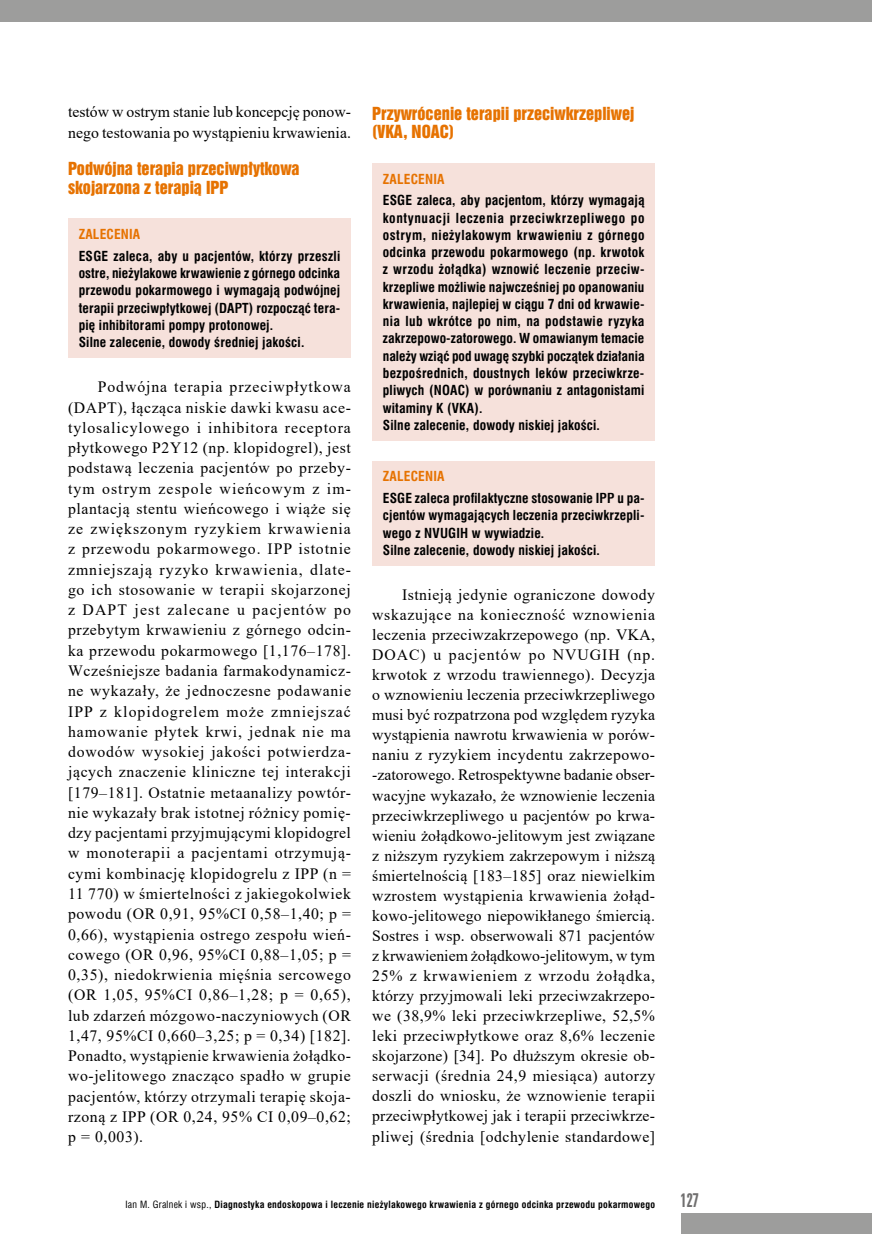
<style>
.page{position:relative;width:872px;height:1234px;background:#fff}
.page>*{position:absolute;margin:0;border:0;box-sizing:border-box;transform-origin:0 0}
.t1{font:18px "Swis 924 EU";color:#706f6f}
.t2{font:16.5px/18.8px "Swis 921 EU";color:#e67200}
.t3{font:15.75px/20.2px "Times New Roman";letter-spacing:.015em;color:#000;text-align:justify}
.t4{font:700 13.5px/17.2px "Swis 721 Cn EU";letter-spacing:.015em;color:#000}
.t5{font:700 13.5px "Swis 721 Cn EU";letter-spacing:.01em;color:#e67200}
.t6{font:700 9.75px "Swis 721 Cn EU";letter-spacing:.03em;color:#000}
.s1{font-weight:400}
</style>
<div class="page">
<div style="left:0;top:0;width:872px;height:21px;background:#9d9d9c"></div>
<div style="left:680px;top:1212px;width:192px;height:21px;background:#9d9d9c"></div>
<div style="left:68px;top:218px;width:283px;height:139px;background:#f6e1db"></div>
<div style="left:372px;top:163px;width:283px;height:277px;background:#f6e1db"></div>
<div style="left:372px;top:460px;width:283px;height:105px;background:#f6e1db"></div>
<p class="t3" style="left:68px;top:101px;width:284px">testów w ostrym stanie lub koncepcję ponow&shy;nego testowania po wystąpieniu krwawienia.</p>
<p class="t2" style="left:68px;top:159px;width:233px">Podwójna terapia przeciwpłytkowa skojarzona z terapią IPP</p>
<p class="t5" style="left:79px;top:226px;width:63px">ZALECENIA</p>
<p class="t4" style="left:79px;top:248px;width:263px">ESGE zaleca, aby u pacjentów, którzy przeszli ostre, nieżylakowe krwawienie z górnego odcinka przewodu pokarmowego i wymagają podwójnej terapii przeciwpłytkowej (DAPT) rozpocząć tera&shy;pię inhibitorami pompy protonowej.<br>Silne zalecenie, dowody średniej jakości.</p>
<p class="t3" style="left:68px;top:376px;width:284px;text-indent:30px">Podwójna terapia przeciwpłytkowa (DAPT), łącząca niskie dawki kwasu ace&shy;tylosalicylowego i inhibitora receptora płytkowego P2Y12 (np. klopidogrel), jest podstawą leczenia pacjentów po przeby&shy;tym ostrym zespole wieńcowym z im&shy;plantacją stentu wieńcowego i wiąże się ze zwiększonym ryzykiem krwawienia z przewodu pokarmowego. IPP istotnie zmniejszają ryzyko krwawienia, dlate&shy;go ich stosowanie w terapii skojarzonej z DAPT jest zalecane u pacjentów po przebytym krwawieniu z górnego odcin&shy;ka przewodu pokarmowego [1,176–178].<br>Wcześniejsze badania farmakodynamicz&shy;ne wykazały, że jednoczesne podawanie IPP z klopidogrelem może zmniejszać hamowanie płytek krwi, jednak nie ma dowodów wysokiej jakości potwierdza&shy;jących znaczenie kliniczne tej interakcji [179–181]. Ostatnie metaanalizy powtór&shy;nie wykazały brak istotnej różnicy pomię&shy;dzy pacjentami przyjmującymi klopidogrel w monoterapii a pacjentami otrzymują&shy;cymi kombinację klopidogrelu z IPP (n = 11 770) w śmiertelności z jakiegokolwiek powodu (OR 0,91, 95%CI 0,58–1,40; p = 0,66), wystąpienia ostrego zespołu wień&shy;cowego (OR 0,96, 95%CI 0,88–1,05; p = 0,35), niedokrwienia mięśnia sercowego (OR 1,05, 95%CI 0,86–1,28; p = 0,65), lub zdarzeń mózgowo-naczyniowych (OR 1,47, 95%CI 0,660–3,25; p = 0,34) [182].<br>Ponadto, wystąpienie krwawienia żołądko&shy;wo-jelitowego znacząco spadło w grupie pacjentów, którzy otrzymali terapię skoja&shy;rzoną z IPP (OR 0,24, 95% CI 0,09–0,62; p = 0,003).</p>
<p class="t2" style="left:372px;top:103px;width:264px">Przywrócenie terapii przeciwkrzepliwej (VKA, NOAC)</p>
<p class="t5" style="left:383px;top:171px;width:63px">ZALECENIA</p>
<p class="t4" style="left:383px;top:192px;width:263px">ESGE zaleca, aby pacjentom, którzy wymagają kontynuacji leczenia przeciwkrzepliwego po ostrym, nieżylakowym krwawieniu z górnego odcinka przewodu pokarmowego (np. krwotok z wrzodu żołądka) wznowić leczenie przeciw&shy;krzepliwe możliwie najwcześniej po opanowaniu krwawienia, najlepiej w ciągu 7 dni od krwawie&shy;nia lub wkrótce po nim, na podstawie ryzyka zakrzepowo-zatorowego. W omawianym temacie należy wziąć pod uwagę szybki początek działania bezpośrednich, doustnych leków przeciwkrze&shy;pliwych (NOAC) w porównaniu z antagonistami witaminy K (VKA).<br>Silne zalecenie, dowody niskiej jakości.</p>
<p class="t5" style="left:383px;top:468px;width:63px">ZALECENIA</p>
<p class="t4" style="left:383px;top:490px;width:263px">ESGE zaleca profilaktyczne stosowanie IPP u pa&shy;cjentów wymagających leczenia przeciwkrzepli&shy;wego z NVUGIH w wywiadzie.<br>Silne zalecenie, dowody niskiej jakości.</p>
<p class="t3" style="left:372px;top:584px;width:284px;text-indent:30px">Istnieją jedynie ograniczone dowody wskazujące na konieczność wznowienia leczenia przeciwzakrzepowego (np. VKA, DOAC) u pacjentów po NVUGIH (np. krwotok z wrzodu trawiennego). Decyzja o wznowieniu leczenia przeciwkrzepliwego musi być rozpatrzona pod względem ryzyka wystąpienia nawrotu krwawienia w porów&shy;naniu z ryzykiem incydentu zakrzepowo--zatorowego. Retrospektywne badanie obser&shy;wacyjne wykazało, że wznowienie leczenia przeciwkrzepliwego u pacjentów po krwa&shy;wieniu żołądkowo-jelitowym jest związane z niższym ryzykiem zakrzepowym i niższą śmiertelnością [183–185] oraz niewielkim wzrostem wystąpienia krwawienia żołąd&shy;kowo-jelitowego niepowikłanego śmiercią.<br>Sostres i wsp. obserwowali 871 pacjentów z krwawieniem żołądkowo-jelitowym, w tym 25% z krwawieniem z wrzodu żołądka, którzy przyjmowali leki przeciwzakrzepo&shy;we (38,9% leki przeciwkrzepliwe, 52,5% leki przeciwpłytkowe oraz 8,6% leczenie skojarzone) [34]. Po dłuższym okresie ob&shy;serwacji (średnia 24,9 miesiąca) autorzy doszli do wniosku, że wznowienie terapii przeciwpłytkowej jak i terapii przeciwkrze&shy;pliwej (średnia [odchylenie standardowe]</p>
<p class="t6" style="left:125px;top:1198px;width:531px"><span class="s1">Ian M. Gralnek i wsp.,</span> Diagnostyka endoskopowa i leczenie nieżylakowego krwawienia z górnego odcinka przewodu pokarmowego</p>
<p class="t1" style="left:680px;top:1188px;width:20px">127</p>
</div>
